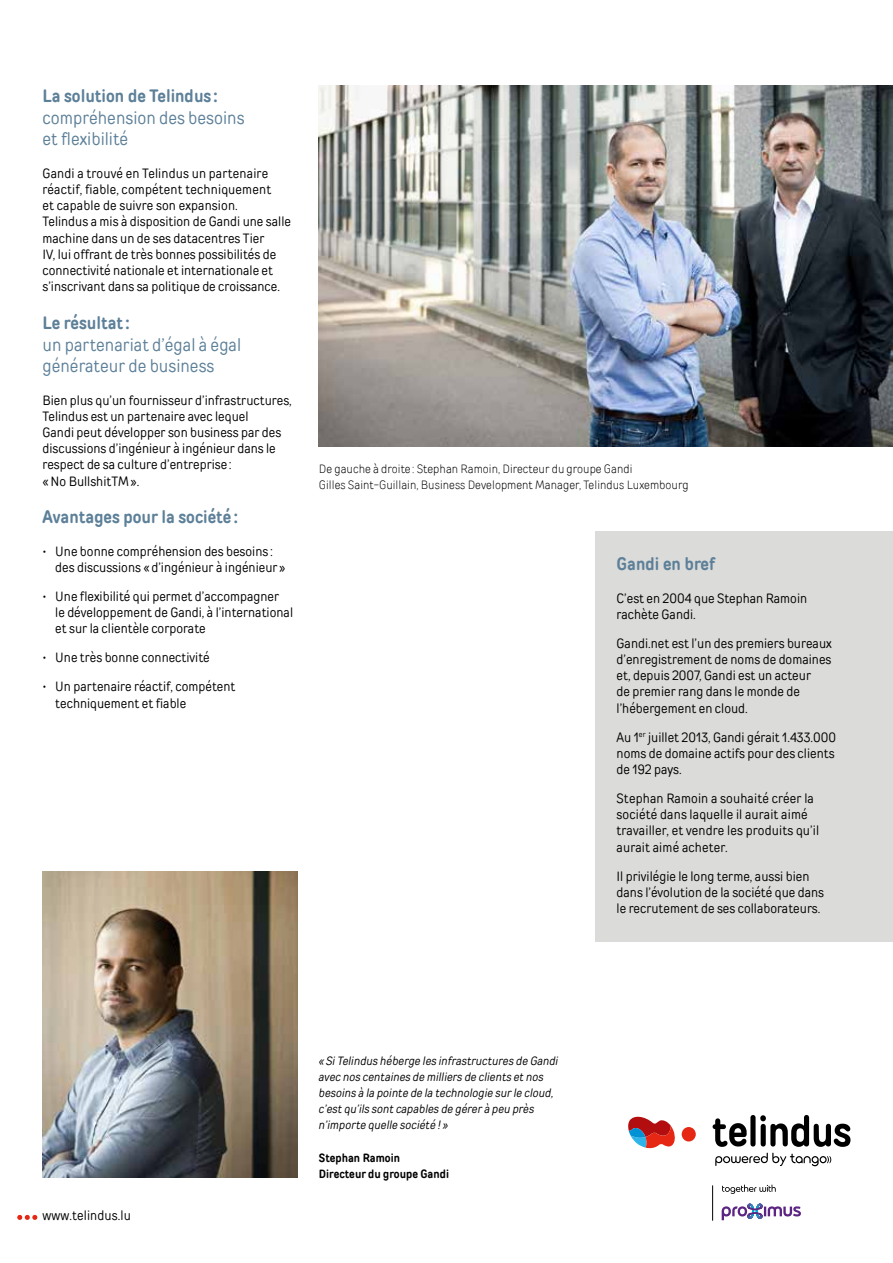
<style>
.page{position:relative;width:893px;height:1263px;background:#fff}
.page>*{position:absolute;margin:0;border:0;box-sizing:border-box;transform-origin:0 0}
.t1{font:18px/21.6px "TT Rounds Condensed";color:#5d8099}
.t2{font:700 18px "TT Rounds Condensed";color:#5d8099}
.t3{font:13.5px/16.2px "TT Rounds Condensed";color:#000}
.t4{font:italic 12px/16.2px "TT Rounds Condensed";color:#000}
.t5{font:300 12px/16.2px "TT Rounds Condensed";color:#000}
.t6{font:700 12px/16.2px "TT Rounds Condensed";color:#000}
</style>
<div class="page">
<svg style="left:713px;top:1115px;width:137px;height:32px"></svg>
<svg style="left:628px;top:1116px;width:47px;height:32px"></svg>
<div style="left:682px;top:1127px;width:14px;height:14px;background:#e52713;border-radius:50%"></div>
<svg style="left:715px;top:1153px;width:116px;height:13px"></svg>
<svg style="left:722px;top:1184px;width:54px;height:10px"></svg>
<hr style="left:712px;top:1186px;width:1px;height:34px;background:#000">
<svg style="left:722px;top:1203px;width:79px;height:17px"></svg>
<svg style="left:17px;top:1215px;width:20px;height:5px"></svg>
<div style="left:595px;top:531px;width:298px;height:411px;background:#dbdbd9"></div>
<img style="left:319px;top:85px;width:574px;height:361px">
<img style="left:43px;top:872px;width:255px;height:306px">
<h1 class="t2" style="left:43px;top:84px;width:177px">La solution de Telindus :</h1>
<h1 class="t1" style="left:43px;top:106px;width:203px">compréhension des besoins et flexibilité</h1>
<p class="t3" style="left:43px;top:165px;width:250px">Gandi a trouvé en Telindus un partenaire réactif, fiable, compétent techniquement<br>et capable de suivre son expansion.<br>Telindus a mis à disposition de Gandi une salle machine dans un de ses datacentres Tier<br>IV, lui offrant de très bonnes possibilités de connectivité nationale et internationale et s’inscrivant dans sa politique de croissance.</p>
<h1 class="t2" style="left:43px;top:310px;width:89px">Le résultat:</h1>
<h1 class="t1" style="left:43px;top:333px;width:200px">un partenariat d’égal à égal générateur de business</h1>
<p class="t3" style="left:43px;top:392px;width:251px">Bien plus qu’un fournisseur d’infrastructures, Telindus est un partenaire avec lequel<br>Gandi peut développer son business par des discussions d’ingénieur à ingénieur dans le respect de sa culture d’entreprise :<br>«No BullshitTM».</p>
<h1 class="t2" style="left:43px;top:505px;width:197px">Avantages pour la société :</h1>
<p class="t3" style="left:55px;top:543px;width:232px;text-indent:-13px">• Une bonne compréhension des besoins : des discussions «d’ingénieur à ingénieur »</p>
<p class="t3" style="left:55px;top:588px;width:239px;text-indent:-13px">• Une flexibilité qui permet d’accompagner<br>le développement de Gandi, à l’international et sur la clientèle corporate</p>
<p class="t3" style="left:43px;top:649px;width:169px">• Une très bonne connectivité</p>
<p class="t3" style="left:55px;top:678px;width:182px;text-indent:-13px">• Un partenaire réactif, compétent techniquement et fiable</p>
<p class="t5" style="left:319px;top:460px;width:371px">De gauche à droite : Stephan Ramoin, Directeur du groupe Gandi<br>Gilles Saint-Guillain, Business Development Manager, Telindus Luxembourg</p>
<h1 class="t2" style="left:617px;top:552px;width:100px">Gandi en bref</h1>
<p class="t3" style="left:617px;top:590px;width:192px">C’est en 2004 que Stephan Ramoin rachète Gandi.</p>
<p class="t3" style="left:617px;top:635px;width:217px">Gandi.net est l’un des premiers bureaux d’enregistrement de noms de domaines et, depuis 2007, Gandi est un acteur<br>de premier rang dans le monde de l’hébergement en cloud.</p>
<p class="t3" style="left:617px;top:728px;width:221px;text-align:justify">Au 1<sup>er</sup> juillet 2013, Gandi gérait 1.433.000 noms de domaine actifs pour des clients de 192 pays.</p>
<p class="t3" style="left:617px;top:790px;width:204px">Stephan Ramoin a souhaité créer la société dans laquelle il aurait aimé travailler, et vendre les produits qu’il aurait aimé acheter.</p>
<p class="t3" style="left:617px;top:867px;width:209px">Il privilégie le long terme, aussi bien dans l’évolution de la société que dans le recrutement de ses collaborateurs.</p>
<p class="t3" style="left:43px;top:1207px;width:90px">www.telindus.lu</p>
<p class="t4" style="left:319px;top:1052px;width:241px">«Si Telindus héberge les infrastructures de Gandi avec nos centaines de milliers de clients et nos besoins à la pointe de la technologie sur le cloud, c’est qu’ils sont capables de gérer à peu près n’importe quelle société ! »</p>
<p class="t6" style="left:319px;top:1149px;width:132px">Stephan Ramoin<br>Directeur du groupe Gandi</p>
</div>
